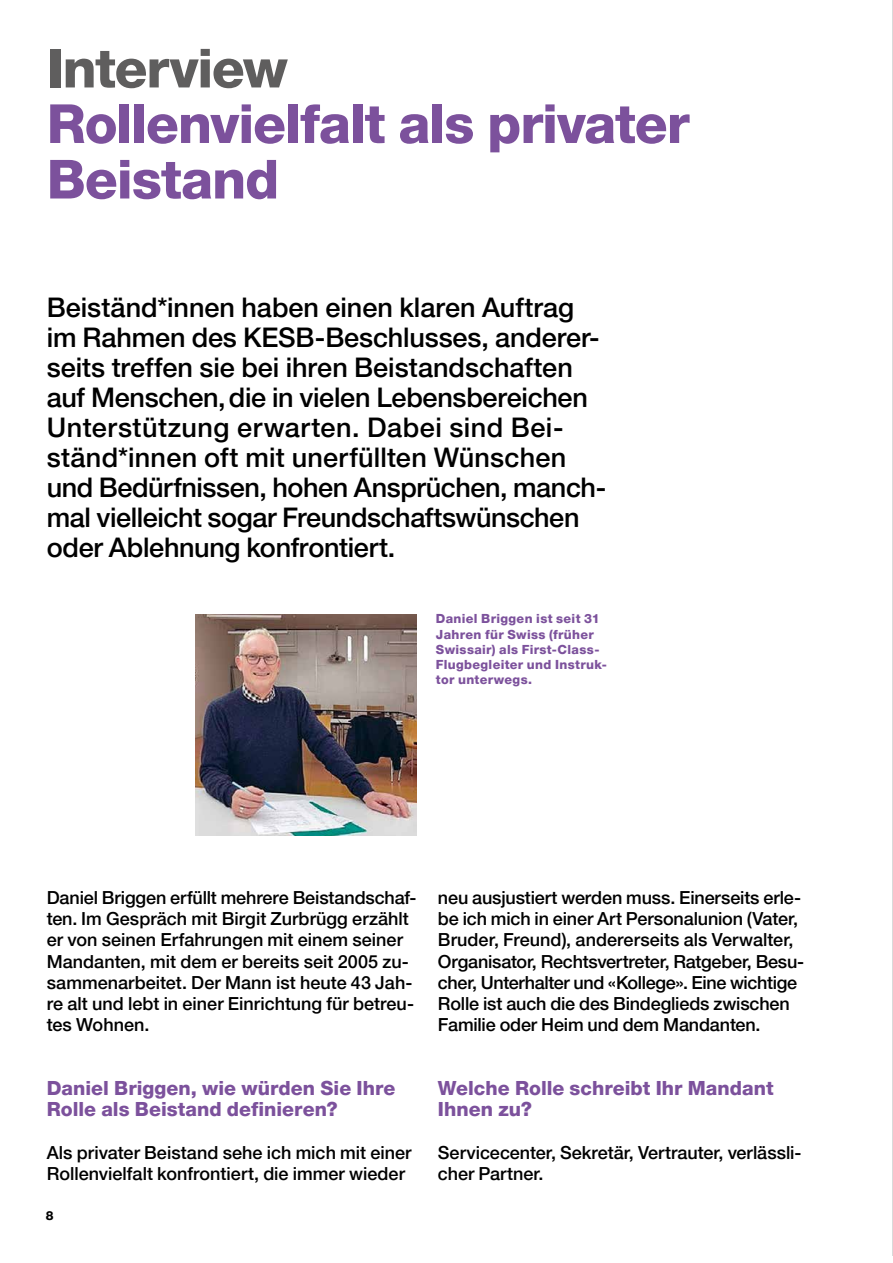
<style>
.page{position:relative;width:893px;height:1263px;background:#fff}
.page>*{position:absolute;margin:0;border:0;box-sizing:border-box;transform-origin:0 0}
.t1{font:800 54px/55.5px "Helvetica Neue LT Pro";letter-spacing:-.02em;color:#7c519c}
.t2{font:800 54px "Helvetica Neue LT Pro";letter-spacing:-.025em;color:#5f5e5e}
.t3{font:500 27px/30px "Helvetica Neue LT Pro";letter-spacing:-.005em;color:#000}
.t4{font:800 19.5px/21.3px "Helvetica Neue LT Pro";color:#7c519c}
.t5{font:500 18px/21.3px "Helvetica Neue LT Pro";color:#000}
.t6{font:800 12.6px/15.1px "Helvetica Neue LT Pro";letter-spacing:.03em;color:#7c519c}
.t7{font:800 12.3px "Helvetica Neue LT Pro";color:#000}
</style>
<div class="page">
<hr style="left:892px;top:0;width:1px;height:1256px;background:#000">
<img style="left:196px;top:614px;width:221px;height:222px">
<h1 class="t2" style="left:47px;top:36px;width:243px">Interview</h1>
<h1 class="t1" style="left:47px;top:96px;width:644px">Rollenvielfalt als privater<br>Beistand</h1>
<p class="t3" style="left:47px;top:292px;width:561px">Beiständ*innen haben einen klaren Auftrag im Rahmen des KESB-Beschlusses, anderer&shy;seits treffen sie bei ihren Beistandschaften auf Menschen, die in vielen Lebensbereichen Unterstützung erwarten. Dabei sind Bei&shy;ständ*innen oft mit unerfüllten Wünschen und Bedürfnissen, hohen Ansprüchen, manch&shy;mal vielleicht sogar Freundschaftswünschen oder Ablehnung konfrontiert.</p>
<p class="t6" style="left:436px;top:611px;width:173px">Daniel Briggen ist seit 31<br>Jahren für Swiss (früher<br>Swissair) als First-Class-<br>Flugbegleiter und Instruk&shy;tor unterwegs.</p>
<p class="t5" style="left:47px;top:886px;width:371px">Daniel Briggen erfüllt mehrere Beistandschaf&shy;ten. Im Gespräch mit Birgit Zurbrügg erzählt er von seinen Erfahrungen mit einem seiner Mandanten, mit dem er bereits seit 2005 zu&shy;sammenarbeitet. Der Mann ist heute 43 Jah&shy;re alt und lebt in einer Einrichtung für betreu&shy;tes Wohnen.</p>
<p class="t4" style="left:47px;top:1077px;width:350px">Daniel Briggen, wie würden Sie Ihre<br>Rolle als Beistand definieren?</p>
<p class="t5" style="left:47px;top:1142px;width:366px">Als privater Beistand sehe ich mich mit einer<br>Rollenvielfalt konfrontiert, die immer wieder</p>
<p class="t7" style="left:46px;top:1209px;width:9px">8</p>
<p class="t5" style="left:438px;top:886px;width:368px">neu ausjustiert werden muss. Einerseits erle&shy;be ich mich in einer Art Personalunion (Vater, Bruder, Freund), andererseits als Verwalter, Organisator, Rechtsvertreter, Ratgeber, Besu&shy;cher, Unterhalter und «Kollege». Eine wichtige Rolle ist auch die des Bindeglieds zwischen Familie oder Heim und dem Mandanten.</p>
<p class="t4" style="left:438px;top:1077px;width:337px">Welche Rolle schreibt Ihr Mandant<br>Ihnen zu?</p>
<p class="t5" style="left:438px;top:1142px;width:365px">Servicecenter, Sekretär, Vertrauter, verlässli&shy;cher Partner.</p>
</div>
